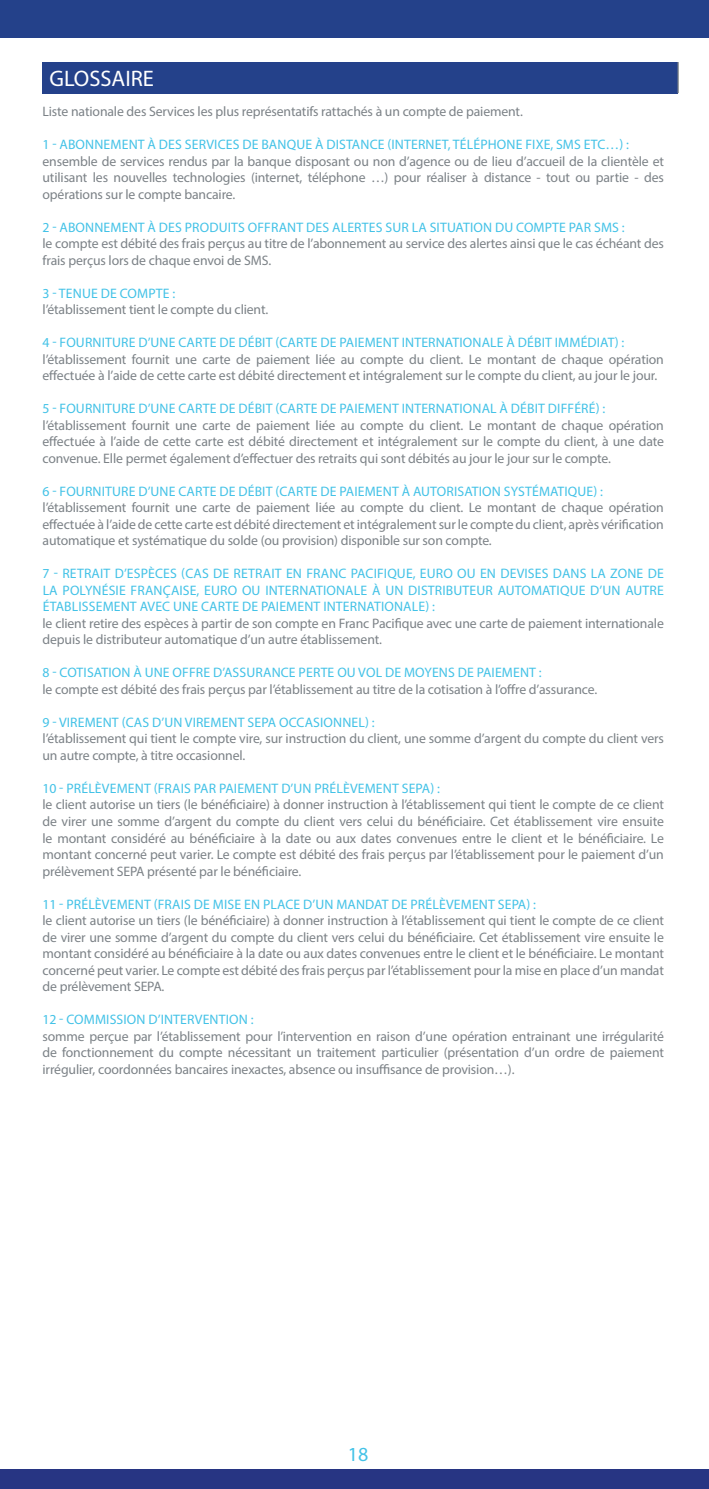
<style>
.page{position:relative;width:709px;height:1489px;background:#fff}
.page>*{position:absolute;margin:0;border:0;box-sizing:border-box;transform-origin:0 0}
.t1{font:22.5px "Myriad Pro";color:#fff}
.t2{font:20px "Myriad Pro";color:#43c2e7}
.t3{font:13.75px/16.5px "Myriad Pro";letter-spacing:-.01em;color:#7c8287;text-align:justify}
.t4{font:13.75px/16.5px "Myriad Pro";letter-spacing:.01em;color:#43c2e7;text-align:justify}
</style>
<div class="page">
<div style="left:0;top:0;width:709px;height:37px;background:#24418a"></div>
<div style="left:0;top:1469px;width:709px;height:19px;background:#273583"></div>
<div style="left:43px;top:62px;width:635px;height:31px;background:#24418a"></div>
<hr style="left:677px;top:62px;width:1px;height:31px;background:#7c8287">
<h1 class="t1" style="left:50px;top:65px;width:106px">GLOSSAIRE</h1>
<p class="t3" style="left:43px;top:103px;width:482px">Liste nationale des Services les plus représentatifs rattachés à un compte de paiement.</p>
<p class="t4" style="left:43px;top:136px;width:588px">1 - ABONNEMENT À DES SERVICES DE BANQUE À DISTANCE (INTERNET, TÉLÉPHONE FIXE, SMS ETC…) :</p>
<p class="t3" style="left:43px;top:152px;width:623px">ensemble de services rendus par la banque disposant ou non d’agence ou de lieu d’accueil de la clientèle et utilisant les nouvelles technologies (internet, téléphone …) pour réaliser à distance - tout ou partie - des opérations sur le compte bancaire.</p>
<p class="t4" style="left:43px;top:218px;width:583px">2 - ABONNEMENT À DES PRODUITS OFFRANT DES ALERTES SUR LA SITUATION DU COMPTE PAR SMS :</p>
<p class="t3" style="left:43px;top:235px;width:623px">le compte est débité des frais perçus au titre de l’abonnement au service des alertes ainsi que le cas échéant des frais perçus lors de chaque envoi de SMS.</p>
<p class="t4" style="left:43px;top:284px;width:134px">3 - TENUE DE COMPTE :</p>
<p class="t3" style="left:43px;top:301px;width:227px">l’établissement tient le compte du client.</p>
<p class="t4" style="left:43px;top:334px;width:583px">4 - FOURNITURE D’UNE CARTE DE DÉBIT (CARTE DE PAIEMENT INTERNATIONALE À DÉBIT IMMÉDIAT) :</p>
<p class="t3" style="left:43px;top:350px;width:623px">l’établissement fournit une carte de paiement liée au compte du client. Le montant de chaque opération effectuée à l’aide de cette carte est débité directement et intégralement sur le compte du client, au jour le jour.</p>
<p class="t4" style="left:43px;top:400px;width:564px">5 - FOURNITURE D’UNE CARTE DE DÉBIT (CARTE DE PAIEMENT INTERNATIONAL À DÉBIT DIFFÉRÉ) :</p>
<p class="t3" style="left:43px;top:416px;width:623px">l’établissement fournit une carte de paiement liée au compte du client. Le montant de chaque opération effectuée à l’aide de cette carte est débité directement et intégralement sur le compte du client, à une date convenue. Elle permet également d’effectuer des retraits qui sont débités au jour le jour sur le compte.</p>
<p class="t4" style="left:43px;top:482px;width:562px">6 - FOURNITURE D’UNE CARTE DE DÉBIT (CARTE DE PAIEMENT À AUTORISATION SYSTÉMATIQUE) :</p>
<p class="t3" style="left:43px;top:499px;width:623px">l’établissement fournit une carte de paiement liée au compte du client. Le montant de chaque opération effectuée à l’aide de cette carte est débité directement et intégralement sur le compte du client, après vérification automatique et systématique du solde (ou provision) disponible sur son compte.</p>
<p class="t4" style="left:43px;top:565px;width:623px">7 - RETRAIT D’ESPÈCES (CAS DE RETRAIT EN FRANC PACIFIQUE, EURO OU EN DEVISES DANS LA ZONE DE LA POLYNÉSIE FRANÇAISE, EURO OU INTERNATIONALE À UN DISTRIBUTEUR AUTOMATIQUE D’UN AUTRE ÉTABLISSEMENT AVEC UNE CARTE DE PAIEMENT INTERNATIONALE) :</p>
<p class="t3" style="left:43px;top:614px;width:623px">le client retire des espèces à partir de son compte en Franc Pacifique avec une carte de paiement internationale depuis le distributeur automatique d’un autre établissement.</p>
<p class="t4" style="left:43px;top:664px;width:500px">8 - COTISATION À UNE OFFRE D’ASSURANCE PERTE OU VOL DE MOYENS DE PAIEMENT :</p>
<p class="t3" style="left:43px;top:680px;width:556px">le compte est débité des frais perçus par l’établissement au titre de la cotisation à l’offre d’assurance.</p>
<p class="t4" style="left:43px;top:713px;width:333px">9 - VIREMENT (CAS D’UN VIREMENT SEPA OCCASIONNEL) :</p>
<p class="t3" style="left:43px;top:730px;width:623px">l’établissement qui tient le compte vire, sur instruction du client, une somme d’argent du compte du client vers un autre compte, à titre occasionnel.</p>
<p class="t4" style="left:43px;top:779px;width:399px">10 - PRÉLÈVEMENT (FRAIS PAR PAIEMENT D’UN PRÉLÈVEMENT SEPA) :</p>
<p class="t3" style="left:43px;top:796px;width:623px">le client autorise un tiers (le bénéficiaire) à donner instruction à l’établissement qui tient le compte de ce client de virer une somme d’argent du compte du client vers celui du bénéficiaire. Cet établissement vire ensuite le montant considéré au bénéficiaire à la date ou aux dates convenues entre le client et le bénéficiaire. Le montant concerné peut varier. Le compte est débité des frais perçus par l’établissement pour le paiement d’un prélèvement SEPA présenté par le bénéficiaire.</p>
<p class="t4" style="left:43px;top:895px;width:495px">11 - PRÉLÈVEMENT (FRAIS DE MISE EN PLACE D’UN MANDAT DE PRÉLÈVEMENT SEPA) :</p>
<p class="t3" style="left:43px;top:911px;width:623px">le client autorise un tiers (le bénéficiaire) à donner instruction à l’établissement qui tient le compte de ce client de virer une somme d’argent du compte du client vers celui du bénéficiaire. Cet établissement vire ensuite le montant considéré au bénéficiaire à la date ou aux dates convenues entre le client et le bénéficiaire. Le montant concerné peut varier. Le compte est débité des frais perçus par l’établissement pour la mise en place d’un mandat de prélèvement SEPA.</p>
<p class="t4" style="left:43px;top:1010px;width:212px">12 - COMMISSION D’INTERVENTION :</p>
<p class="t3" style="left:43px;top:1027px;width:623px">somme perçue par l’établissement pour l’intervention en raison d’une opération entrainant une irrégularité de fonctionnement du compte nécessitant un traitement particulier (présentation d’un ordre de paiement irrégulier, coordonnées bancaires inexactes, absence ou insuffisance de provision…).</p>
<h2 class="t2" style="left:348px;top:1441px;width:22px">18</h2>
</div>
